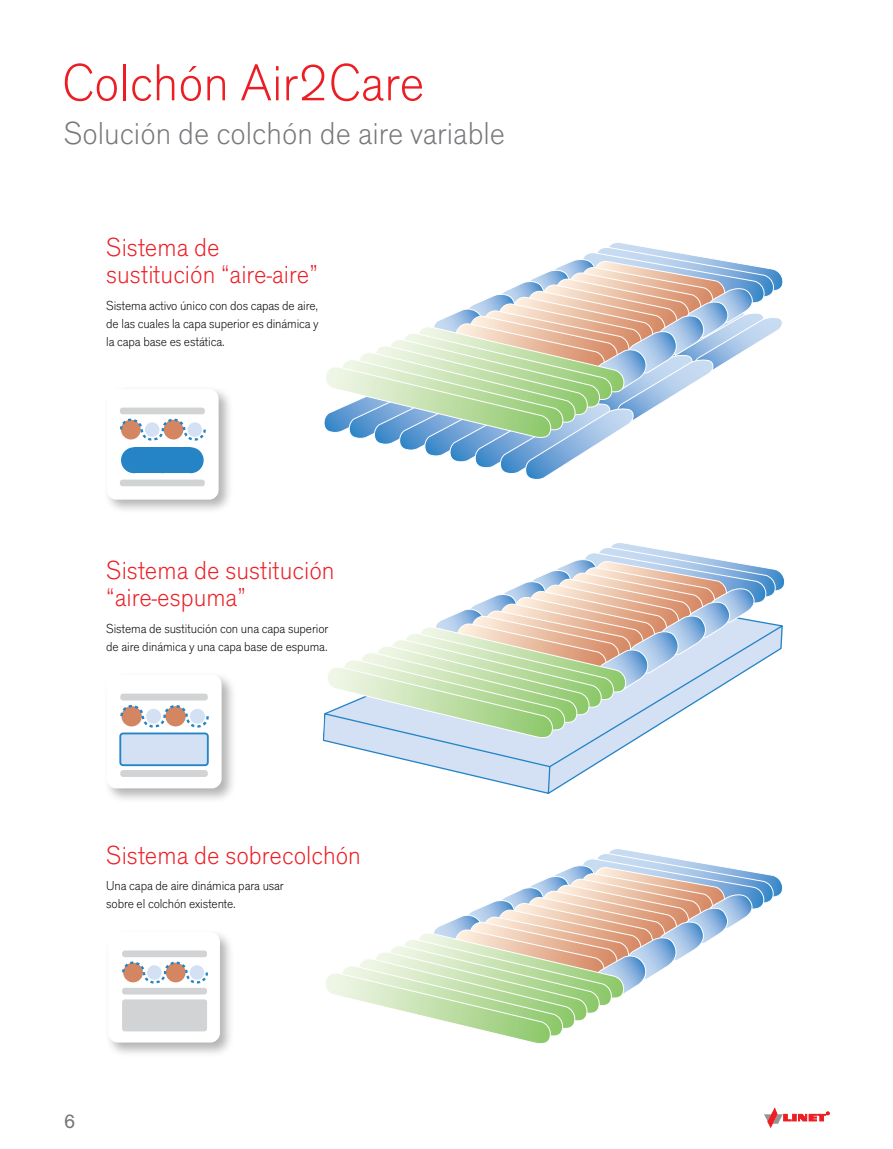
<style>
.page{position:relative;width:893px;height:1149px;background:#fff}
.page>*{position:absolute;margin:0;border:0;box-sizing:border-box;transform-origin:0 0}
.t1{font:300 54px "Accius TOT";color:#ed1d24}
.t2{font:300 33px "Accius TOT";color:#77787b}
.t3{font:300 27px/27px "Accius TOT";color:#ed1d24}
.t4{font:21px "Accius TOT";color:#77787b}
.t5{font:300 13.5px/18px "Accius TOT";letter-spacing:-.01em;color:#000}
</style>
<div class="page">
<svg style="left:324px;top:243px;width:459px;height:237px"></svg>
<div style="left:104px;top:385px;width:130px;height:129px;background:#000;opacity:.3"></div>
<div style="left:107px;top:389px;width:112px;height:110px;background:#fff;border-radius:10px"></div>
<div style="left:121px;top:447px;width:26px;height:26px;background:#2484c6;border-radius:50%"></div>
<div style="left:178px;top:447px;width:26px;height:26px;background:#2484c6;border-radius:50%"></div>
<div style="left:120px;top:479px;width:85px;height:7px;background:#d1d3d4;border-radius:3px"></div>
<div style="left:134px;top:447px;width:57px;height:26px;background:#2484c6"></div>
<div style="left:120px;top:407px;width:85px;height:7px;background:#d1d3d4;border-radius:3px"></div>
<svg style="left:119px;top:418px;width:87px;height:23px"></svg>
<div style="left:105px;top:928px;width:130px;height:129px;background:#000;opacity:.3"></div>
<div style="left:108px;top:931px;width:112px;height:111px;background:#fff;border-radius:10px"></div>
<div style="left:122px;top:999px;width:85px;height:32px;background:#d1d3d4;border-radius:3px"></div>
<div style="left:122px;top:987px;width:85px;height:7px;background:#d1d3d4;border-radius:3px"></div>
<div style="left:122px;top:950px;width:85px;height:6px;background:#d1d3d4;border-radius:3px"></div>
<svg style="left:122px;top:961px;width:86px;height:23px"></svg>
<div style="left:103px;top:671px;width:133px;height:132px;background:#000;opacity:.3"></div>
<div style="left:106px;top:674px;width:116px;height:114px;background:#fff;border-radius:10px"></div>
<div style="left:120px;top:733px;width:88px;height:32px;background:#d4e1f4;border-radius:3px"></div>
<div style="left:119px;top:732px;width:90px;height:33px;border:2px solid #2484c6;border-radius:3px"></div>
<div style="left:120px;top:769px;width:88px;height:7px;background:#d1d3d4;border-radius:3px"></div>
<div style="left:120px;top:693px;width:88px;height:7px;background:#d1d3d4;border-radius:3px"></div>
<svg style="left:120px;top:704px;width:89px;height:24px"></svg>
<svg style="left:322px;top:712px;width:317px;height:82px"></svg>
<svg style="left:326px;top:543px;width:459px;height:195px"></svg>
<svg style="left:326px;top:849px;width:457px;height:195px"></svg>
<svg style="left:764px;top:1108px;width:65px;height:18px"></svg>
<h1 class="t1" style="left:62px;top:53px;width:364px">Colchón Air2Care</h1>
<h2 class="t2" style="left:64px;top:114px;width:443px">Solución de colchón de aire variable</h2>
<h3 class="t3" style="left:106px;top:234px;width:213px">Sistema de sustitución “aire-aire”</h3>
<p class="t5" style="left:106px;top:296px;width:214px;text-align:justify">Sistema activo único con dos capas de aire, de las cuales la capa superior es dinámica y la capa base es estática.</p>
<h3 class="t3" style="left:106px;top:557px;width:230px">Sistema de sustitución “aire-espuma”</h3>
<p class="t5" style="left:106px;top:619px;width:224px">Sistema de sustitución con una capa superior de aire dinámica y una capa base de espuma.</p>
<h3 class="t3" style="left:106px;top:841px;width:256px">Sistema de sobrecolchón</h3>
<p class="t5" style="left:106px;top:876px;width:179px">Una capa de aire dinámica para usar sobre el colchón existente.</p>
<h3 class="t4" style="left:64px;top:1108px;width:13px">6</h3>
</div>
